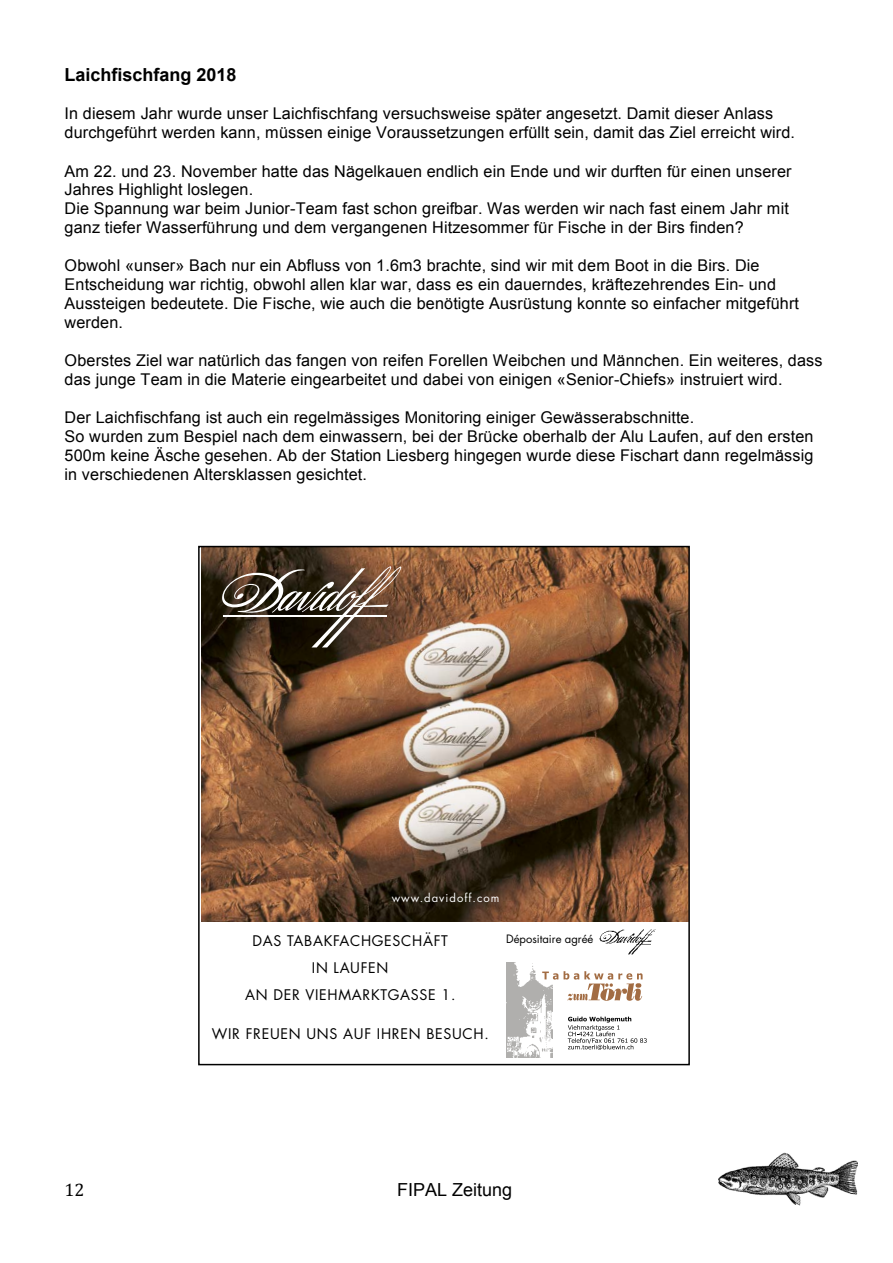
<style>
.page{position:relative;width:893px;height:1263px;background:#fff}
.page>*{position:absolute;margin:0;border:0;box-sizing:border-box;transform-origin:0 0}
.t1{font:700 18px "Arial";color:#000}
.t2{font:18px "Arial";color:#000}
.t3{font:18px "Cambria";color:#000}
.t4{font:16.2px/18.9px "Arial";letter-spacing:.01em;color:#000}
.t5{font:14.25px/27px "Futura";letter-spacing:.05em;color:#000;text-align:center}
.t6{font:11.25px "Futura";letter-spacing:.09em;color:#fff}
.t7{font:11.25px "Futura";color:#000}
</style>
<div class="page">
<img style="left:718px;top:1152px;width:139px;height:53px">
<img style="left:201px;top:549px;width:486px;height:372px">
<svg style="left:222px;top:566px;width:179px;height:81px;background:#5e4e41"></svg>
<img style="left:507px;top:962px;width:45px;height:95px">
<svg style="left:542px;top:971px;width:101px;height:30px"></svg>
<svg style="left:568px;top:1017px;width:79px;height:33px"></svg>
<img style="left:599px;top:929px;width:57px;height:26px">
<div style="left:198px;top:546px;width:492px;height:519px;border:2px solid #000"></div>
<p class="t1" style="left:65px;top:63px;width:174px">Laichfischfang 2018</p>
<p class="t4" style="left:65px;top:104px;width:732px">In diesem Jahr wurde unser Laichfischfang versuchsweise später angesetzt. Damit dieser Anlass durchgeführt werden kann, müssen einige Voraussetzungen erfüllt sein, damit das Ziel erreicht wird.</p>
<p class="t4" style="left:65px;top:162px;width:729px">Am 22. und 23. November hatte das Nägelkauen endlich ein Ende und wir durften für einen unserer Jahres Highlight loslegen.<br>Die Spannung war beim Junior-Team fast schon greifbar. Was werden wir nach fast einem Jahr mit ganz tiefer Wasserführung und dem vergangenen Hitzesommer für Fische in der Birs finden?</p>
<p class="t4" style="left:65px;top:256px;width:736px">Obwohl «unser» Bach nur ein Abfluss von 1.6m3 brachte, sind wir mit dem Boot in die Birs. Die Entscheidung war richtig, obwohl allen klar war, dass es ein dauerndes, kräftezehrendes Ein- und Aussteigen bedeutete. Die Fische, wie auch die benötigte Ausrüstung konnte so einfacher mitgeführt werden.</p>
<p class="t4" style="left:65px;top:351px;width:760px">Oberstes Ziel war natürlich das fangen von reifen Forellen Weibchen und Männchen. Ein weiteres, dass das junge Team in die Materie eingearbeitet und dabei von einigen «Senior-Chiefs» instruiert wird.</p>
<p class="t4" style="left:65px;top:408px;width:751px">Der Laichfischfang ist auch ein regelmässiges Monitoring einiger Gewässerabschnitte.<br>So wurden zum Bespiel nach dem einwassern, bei der Brücke oberhalb der Alu Laufen, auf den ersten 500m keine Äsche gesehen. Ab der Station Liesberg hingegen wurde diese Fischart dann regelmässig in verschiedenen Altersklassen gesichtet.</p>
<p class="t6" style="left:392px;top:890px;width:109px">www.davidoff.com</p>
<p class="t5" style="left:245px;top:927px;width:212px">DAS TABAKFACHGESCHÄFT<br>IN LAUFEN<br>AN DER VIEHMARKTGASSE 1.</p>
<p class="t5" style="left:212px;top:1020px;width:278px">WIR FREUEN UNS AUF IHREN BESUCH.</p>
<p class="t7" style="left:506px;top:932px;width:89px">Dépositaire agréé</p>
<p class="t3" style="left:65px;top:1179px;width:21px">12</p>
<p class="t2" style="left:397px;top:1178px;width:117px">FIPAL Zeitung</p>
</div>
